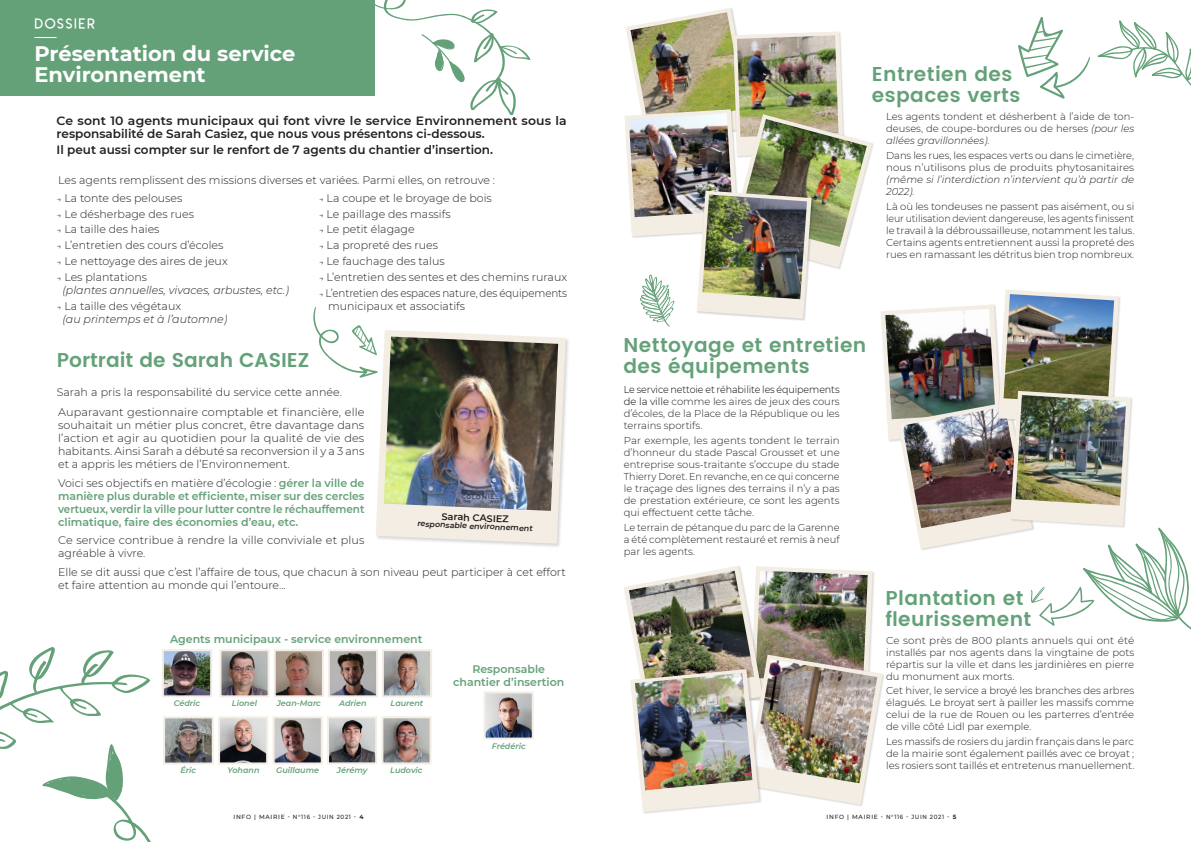
<style>
.page{position:relative;width:1191px;height:842px;background:#fff}
.page>*{position:absolute;margin:0;border:0;box-sizing:border-box;transform-origin:0 0}
.t1{font:700 21px/21px "Montserrat";color:#fff}
.t2{font:600 20px/21px "Poppins";letter-spacing:.02em;color:#64a179}
.t3{font:600 20px "Poppins";color:#64a179}
.t4{font:14px "Lemon Milklight";letter-spacing:.125em;color:#fff}
.t5{font:600 12px/13px "Montserrat";color:#231f20;scale:1.04 1}
.t6{font:600 12px "Montserrat";color:#231f20}
.t7{font:300 11px/13px "Montserrat";color:#231f20}
.t8{font:600 11px/13px "Montserrat";color:#64a179;text-align:justify}
.t9{font:italic 300 11px/13px "Montserrat";color:#231f20}
.t10{font:300 11px/13px "Montserrat";color:#231f20;scale:.93 1}
.t11{font:300 10px/12px "Montserrat";color:#231f20;text-align:justify}
.t12{font:300 10px/12px "Montserrat";color:#231f20;text-align:justify;scale:1.04 1}
.t13{font:italic 300 10px/12px "Montserrat";letter-spacing:.005em;color:#231f20}
.t14{font:600 9.7px "Montserrat";color:#231f20}
.t15{font:italic 600 8px "Montserrat";color:#64a179}
.t16{font:600 7.9px "Montserrat";color:#231f20}
.t17{font:500 6px "Montserrat";letter-spacing:.12em;color:#231f20}
.s1{font-size:8px}
.s2{font-style:normal;font-size:8px}
.s3{font-style:normal}
.s4{font-weight:300;color:#231f20}
.s5{font-style:italic}
.s6{color:#000001}
.s7{font-weight:700}
</style>
<div class="page">
<div style="left:0;top:0;width:374px;height:95px;background:#64a179"></div>
<svg style="left:34px;top:37px;width:23px;height:1px"></svg>
<div style="left:375px;top:329px;width:195px;height:219px;background:#231f20;opacity:.17"></div>
<svg style="left:376px;top:330px;width:190px;height:214px;fill:#f4ede3"></svg>
<img style="left:384px;top:337px;width:174px;height:174px">
<svg style="left:313px;top:307px;width:65px;height:71px"></svg>
<div style="left:630px;top:669px;width:132px;height:146px;background:#231f20;opacity:.17"></div>
<svg style="left:361px;top:0;width:170px;height:116px"></svg>
<svg style="left:0;top:647px;width:151px;height:195px"></svg>
<img style="left:165px;top:652px;width:44px;height:42px">
<div style="left:162px;top:649px;width:50px;height:48px;border:2px solid #f4ede3"></div>
<img style="left:222px;top:652px;width:45px;height:42px">
<div style="left:219px;top:649px;width:51px;height:48px;border:2px solid #f4ede3"></div>
<img style="left:277px;top:652px;width:44px;height:42px">
<div style="left:274px;top:649px;width:50px;height:48px;border:2px solid #f4ede3"></div>
<img style="left:331px;top:652px;width:44px;height:42px">
<div style="left:328px;top:649px;width:50px;height:48px;border:2px solid #f4ede3"></div>
<img style="left:385px;top:652px;width:44px;height:42px">
<div style="left:382px;top:649px;width:50px;height:48px;border:2px solid #f4ede3"></div>
<img style="left:166px;top:719px;width:45px;height:42px">
<div style="left:163px;top:716px;width:51px;height:48px;border:2px solid #f4ede3"></div>
<img style="left:221px;top:719px;width:44px;height:42px">
<div style="left:218px;top:716px;width:50px;height:48px;border:2px solid #f4ede3"></div>
<img style="left:330px;top:719px;width:44px;height:42px">
<div style="left:327px;top:716px;width:50px;height:48px;border:2px solid #f4ede3"></div>
<img style="left:486px;top:694px;width:45px;height:42px">
<div style="left:483px;top:691px;width:51px;height:48px;border:2px solid #f4ede3"></div>
<img style="left:275px;top:719px;width:45px;height:42px">
<div style="left:272px;top:716px;width:51px;height:48px;border:2px solid #f4ede3"></div>
<img style="left:384px;top:719px;width:44px;height:42px">
<div style="left:381px;top:716px;width:50px;height:48px;border:2px solid #f4ede3"></div>
<img style="left:624px;top:8px;width:567px;height:804px">
<img style="left:702px;top:195px;width:105px;height:104px">
<h3 class="t4" style="left:34px;top:15px;width:62px">DOSSIER</h3>
<h1 class="t1" style="left:34px;top:42px;width:263px">Présentation du service<br>Environnement</h1>
<p class="t5" style="left:57px;top:113px;width:492px">Ce sont 10 agents municipaux qui font vivre le service Environnement sous la responsabilité de Sarah Casiez, que nous vous présentons ci-dessous.</p>
<p class="t6" style="left:57px;top:141px;width:438px">Il peut aussi compter sur le renfort de 7 agents du chantier d’insertion.</p>
<p class="t7" style="left:57px;top:191px;width:127px"><span class="s1">→</span> La tonte des pelouses</p>
<p class="t7" style="left:57px;top:207px;width:139px"><span class="s1">→</span> Le désherbage des rues</p>
<p class="t7" style="left:57px;top:223px;width:104px"><span class="s1">→</span> La taille des haies</p>
<p class="t7" style="left:57px;top:239px;width:168px"><span class="s1">→</span> L’entretien des cours d’écoles</p>
<p class="t7" style="left:57px;top:254px;width:172px"><span class="s1">→</span> Le nettoyage des aires de jeux</p>
<p class="t9" style="left:62px;top:270px;width:228px;text-indent:-6px"><span class="s2">→</span> <span class="s3">Les plantations<br></span>(plantes annuelles, vivaces, arbustes, etc.)</p>
<p class="t9" style="left:62px;top:299px;width:166px;text-indent:-6px"><span class="s2">→</span> <span class="s3">La taille des végétaux<br></span>(au printemps et à l’automne)</p>
<p class="t7" style="left:58px;top:173px;width:438px">Les agents remplissent des missions diverses et variées. Parmi elles, on retrouve :</p>
<p class="t7" style="left:319px;top:191px;width:174px"><span class="s1">→</span> La coupe et le broyage de bois</p>
<p class="t7" style="left:319px;top:207px;width:133px"><span class="s1">→</span> Le paillage des massifs</p>
<p class="t7" style="left:319px;top:223px;width:97px"><span class="s1">→</span> Le petit élagage</p>
<p class="t7" style="left:319px;top:239px;width:121px"><span class="s1">→</span> La propreté des rues</p>
<p class="t7" style="left:319px;top:254px;width:127px"><span class="s1">→</span> Le fauchage des talus</p>
<p class="t7" style="left:319px;top:270px;width:250px"><span class="s1">→</span> L’entretien des sentes et des chemins ruraux</p>
<p class="t10" style="left:328px;top:286px;width:259px;text-indent:-9px"><span class="s1">→</span> L’entretien des espaces nature, des équipements municipaux et associatifs</p>
<h2 class="t3" style="left:57px;top:345px;width:254px">Portrait de Sarah CASIEZ</h2>
<p class="t7" style="left:57px;top:385px;width:286px">Sarah a pris la responsabilité du service cette année.</p>
<p class="t7" style="left:58px;top:405px;width:308px;text-align:justify">Auparavant gestionnaire comptable et financière, elle souhaitait un métier plus concret, être davantage dans l’action et agir au quotidien pour la qualité de vie des habitants. Ainsi Sarah a débuté sa reconversion il y a 3 ans et a appris les métiers de l’Environnement.</p>
<p class="t8" style="left:58px;top:476px;width:308px"><span class="s4">Voici ses objectifs en matière d’écologie :</span> gérer la ville de manière plus durable et efficiente, miser sur des cercles vertueux, verdir la ville pour lutter contre le réchauffement climatique, faire des économies d’eau, etc.</p>
<p class="t7" style="left:58px;top:534px;width:308px">Ce service contribue à rendre la ville conviviale et plus agréable à vivre.</p>
<p class="t7" style="left:58px;top:565px;width:509px">Elle se dit aussi que c’est l’affaire de tous, que chacun à son niveau peut participer à cet effort et faire attention au monde qui l’entoure...</p>
<p class="t14" style="left:442px;top:509px;width:69px;rotate:3deg">Sarah CASIEZ</p>
<p class="t16" style="left:417px;top:517px;width:117px;rotate:3deg">responsable environnement</p>
<p class="t8" style="left:170px;top:632px;width:254px">Agents municipaux - service environnement</p>
<p class="t15" style="left:174px;top:698px;width:28px">Cédric</p>
<p class="t15" style="left:232px;top:698px;width:27px">Lionel</p>
<p class="t15" style="left:277px;top:698px;width:46px">Jean-Marc</p>
<p class="t15" style="left:339px;top:698px;width:29px">Adrien</p>
<p class="t15" style="left:390px;top:698px;width:34px">Laurent</p>
<p class="t15" style="left:180px;top:765px;width:17px">Éric</p>
<p class="t15" style="left:228px;top:765px;width:33px">Yohann</p>
<p class="t15" style="left:276px;top:765px;width:44px">Guillaume</p>
<p class="t15" style="left:337px;top:765px;width:32px">Jérémy</p>
<p class="t15" style="left:390px;top:765px;width:34px">Ludovic</p>
<p class="t8" style="left:453px;top:662px;width:113px;text-align:center">Responsable chantier d’insertion</p>
<p class="t15" style="left:492px;top:740px;width:35px">Frédéric</p>
<h2 class="t2" style="left:872px;top:65px;width:150px">Entretien des espaces verts</h2>
<p class="t11" style="left:886px;top:110px;width:250px">Les agents tondent et désherbent à l’aide de ton&shy;deuses, de coupe-bordures ou de herses <span class="s5">(pour les allées gravillonnées)</span>.</p>
<p class="t11" style="left:886px;top:149px;width:249px">Dans les rues, les espaces verts ou dans le cimetière, nous n’utilisons plus de produits phytosanitaires</p>
<p class="t13" style="left:886px;top:173px;width:250px">(même si l’interdiction n’intervient qu’à partir de<br>2022).</p>
<p class="t11" style="left:886px;top:200px;width:250px">Là où les tondeuses ne passent pas aisément, ou si leur utilisation devient dangereuse, les agents finissent le travail à la débroussailleuse, notamment les talus.<br>Certains agents entretiennent aussi la propreté des rues en ramassant les détritus bien trop nombreux.</p>
<h2 class="t2" style="left:623px;top:335px;width:244px">Nettoyage et entretien des équipements</h2>
<p class="t11" style="left:624px;top:383px;width:217px"><span class="s6">Le service nettoie et réhabilite les équipements de la ville</span> comme les aires de jeux des cours d’écoles, de la Place de la République ou les terrains sportifs.</p>
<p class="t11" style="left:624px;top:434px;width:217px">Par exemple, les agents tondent le terrain d’honneur du stade Pascal Grousset et une entreprise sous-traitante s’occupe du stade Thierry Doret. En revanche, en ce qui concerne le traçage des lignes des terrains il n’y a pas de prestation extérieure, ce sont les agents qui effectuent cette tâche.</p>
<p class="t11" style="left:624px;top:521px;width:217px">Le terrain de pétanque du parc de la Garenne a été complètement restauré et remis à neuf par les agents.</p>
<h2 class="t2" style="left:885px;top:588px;width:147px">Plantation et fleurissement</h2>
<p class="t12" style="left:886px;top:634px;width:240px">Ce sont près de 800 plants annuels qui ont été installés par nos agents dans la vingtaine de pots répartis sur la ville et dans les jardinières en pierre du monument aux morts.</p>
<p class="t11" style="left:886px;top:684px;width:250px">Cet hiver, le service a broyé les branches des arbres élagués. Le broyat sert à pailler les massifs comme celui de la rue de Rouen ou les parterres d’entrée de ville côté Lidl par exemple.</p>
<p class="t11" style="left:886px;top:735px;width:250px">Les massifs de rosiers du jardin français dans le parc de la mairie sont également paillés avec ce broyat ; les rosiers sont taillés et entretenus manuellement.</p>
<p class="t17" style="left:233px;top:813px;width:132px">INFO | MAIRIE - N°116 - JUIN 2021 - <span class="s7">4</span></p>
<p class="t17" style="left:826px;top:813px;width:131px">INFO | MAIRIE - N°116 - JUIN 2021 - <span class="s7">5</span></p>
</div>
